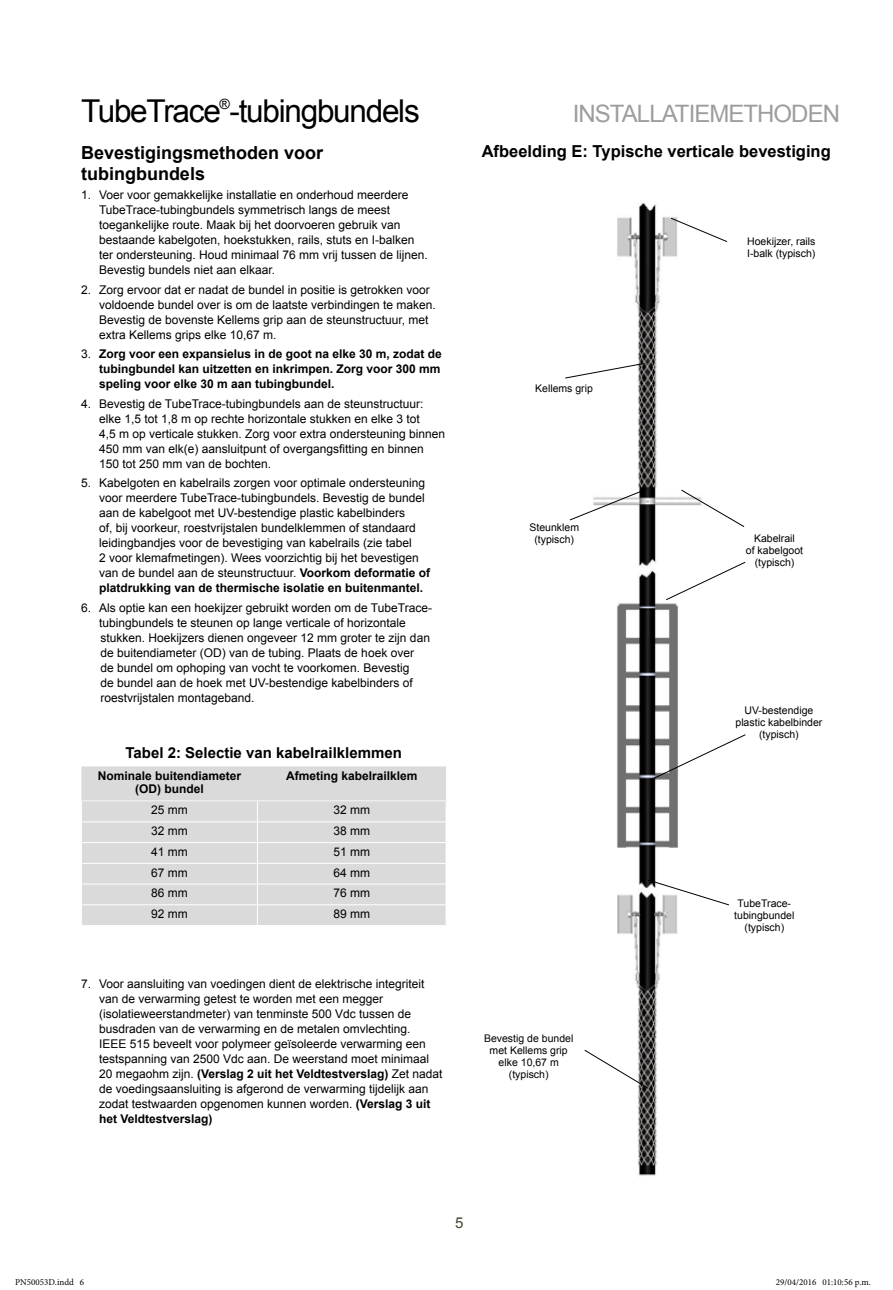
<style>
.page{position:relative;width:893px;height:1290px;background:#fff}
.page>*{position:absolute;margin:0;border:0;box-sizing:border-box;transform-origin:0 0}
.t1{font:31.5px "Arial";letter-spacing:-.04em;color:#000}
.t2{font:24px "Arial";letter-spacing:-.04em;color:#9d9d9c}
.t3{font:700 18px/21px "Arial";color:#000}
.t4{font:700 16.5px "Arial";color:#000}
.t5{font:700 15px "Arial";color:#000}
.t6{font:15px "Arial";color:#404933}
.t7{font:14.1px "Arial";color:#000}
.t8{font:12px/15px "Arial";color:#000}
.t9{font:700 12px/15px "Arial";color:#000;text-align:center}
.t10{font:10.5px/12px "Arial";color:#000;text-align:center}
.t11{font:9px "Minion Pro";color:#000}
.s1{font-weight:400}
.s2{font-weight:700}
</style>
<div class="page">
<img style="left:617px;top:203px;width:63px;height:973px">
<div style="left:81px;top:766px;width:365px;height:159px;background:#dadada"></div>
<hr style="left:81px;top:800px;width:176px;height:1px;background:#ededed">
<hr style="left:257px;top:800px;width:189px;height:1px;background:#ededed">
<hr style="left:81px;top:821px;width:176px;height:1px;background:#fff">
<hr style="left:257px;top:821px;width:189px;height:1px;background:#fff">
<hr style="left:81px;top:842px;width:176px;height:1px;background:#fff">
<hr style="left:257px;top:842px;width:189px;height:1px;background:#fff">
<hr style="left:81px;top:863px;width:176px;height:1px;background:#fff">
<hr style="left:257px;top:863px;width:189px;height:1px;background:#fff">
<hr style="left:81px;top:884px;width:176px;height:1px;background:#fff">
<hr style="left:257px;top:884px;width:189px;height:1px;background:#fff">
<hr style="left:81px;top:904px;width:176px;height:1px;background:#fff">
<svg style="left:81px;top:801px;width:1px;height:124px"></svg>
<hr style="left:257px;top:904px;width:189px;height:1px;background:#fff">
<svg style="left:257px;top:801px;width:1px;height:124px"></svg>
<svg style="left:565px;top:362px;width:80px;height:17px"></svg>
<svg style="left:680px;top:489px;width:65px;height:38px"></svg>
<svg style="left:670px;top:217px;width:58px;height:26px"></svg>
<svg style="left:569px;top:488px;width:78px;height:33px"></svg>
<svg style="left:584px;top:1049px;width:65px;height:40px"></svg>
<svg style="left:647px;top:879px;width:82px;height:27px"></svg>
<svg style="left:665px;top:561px;width:81px;height:40px"></svg>
<svg style="left:649px;top:734px;width:97px;height:47px"></svg>
<p class="t7" style="left:220px;top:95px;width:12px">®</p>
<h1 class="t1" style="left:81px;top:90px;width:340px">TubeTrace -tubingbundels</h1>
<h3 class="t3" style="left:81px;top:143px;width:244px">Bevestigingsmethoden voor tubingbundels</h3>
<p class="t8" style="left:99px;top:188px;width:330px;text-indent:-18px">1. Voer voor gemakkelijke installatie en onderhoud meerdere TubeTrace-tubingbundels symmetrisch langs de meest toegankelijke route. Maak bij het doorvoeren gebruik van bestaande kabelgoten, hoekstukken, rails, stuts en I-balken ter ondersteuning. Houd minimaal 76 mm vrij tussen de lijnen.<br>Bevestig bundels niet aan elkaar.</p>
<p class="t8" style="left:99px;top:282px;width:338px;text-indent:-18px">2. Zorg ervoor dat er nadat de bundel in positie is getrokken voor voldoende bundel over is om de laatste verbindingen te maken.<br>Bevestig de bovenste Kellems grip aan de steunstructuur, met extra Kellems grips elke 10,67 m.</p>
<p class="t9" style="left:99px;top:347px;width:344px;text-align:justify;text-indent:-18px"><span class="s1">3.</span> Zorg voor een expansielus in de goot na elke 30 m, zodat de tubingbundel kan uitzetten en inkrimpen. Zorg voor 300 mm speling voor elke 30 m aan tubingbundel.</p>
<p class="t8" style="left:99px;top:396px;width:348px;text-indent:-18px">4. Bevestig de TubeTrace-tubingbundels aan de steunstructuur: elke 1,5 tot 1,8 m op rechte horizontale stukken en elke 3 tot<br>4,5 m op verticale stukken. Zorg voor extra ondersteuning binnen 450 mm van elk(e) aansluitpunt of overgangsfitting en binnen 150 tot 250 mm van de bochten.</p>
<p class="t8" style="left:99px;top:476px;width:333px;text-indent:-18px">5. Kabelgoten en kabelrails zorgen voor optimale ondersteuning voor meerdere TubeTrace-tubingbundels. Bevestig de bundel aan de kabelgoot met UV-bestendige plastic kabelbinders<br>of, bij voorkeur, roestvrijstalen bundelklemmen of standaard leidingbandjes voor de bevestiging van kabelrails (zie tabel<br>2 voor klemafmetingen). Wees voorzichtig bij het bevestigen van de bundel aan de steunstructuur. <span class="s2">Voorkom deformatie of platdrukking van de thermische isolatie en buitenmantel.</span></p>
<p class="t8" style="left:99px;top:600px;width:335px;text-indent:-18px">6. Als optie kan een hoekijzer gebruikt worden om de TubeTrace&shy;tubingbundels te steunen op lange verticale of horizontale stukken. Hoekijzers dienen ongeveer 12 mm groter te zijn dan de buitendiameter (OD) van de tubing. Plaats de hoek over<br>de bundel om ophoping van vocht te voorkomen. Bevestig<br>de bundel aan de hoek met UV-bestendige kabelbinders of roestvrijstalen montageband.</p>
<p class="t5" style="left:125px;top:743px;width:278px">Tabel 2: Selectie van kabelrailklemmen</p>
<p class="t9" style="left:98px;top:769px;width:145px;line-height:13.5px">Nominale buitendiameter (OD) bundel</p>
<p class="t9" style="left:286px;top:768px;width:133px">Afmeting kabelrailklem</p>
<p class="t8" style="left:151px;top:803px;width:38px">25 mm</p>
<p class="t8" style="left:333px;top:803px;width:38px">32 mm</p>
<p class="t8" style="left:151px;top:823px;width:38px">32 mm</p>
<p class="t8" style="left:333px;top:823px;width:38px">38 mm</p>
<p class="t8" style="left:151px;top:844px;width:38px">41 mm</p>
<p class="t8" style="left:333px;top:844px;width:38px">51 mm</p>
<p class="t8" style="left:151px;top:865px;width:38px">67 mm</p>
<p class="t8" style="left:333px;top:865px;width:38px">64 mm</p>
<p class="t8" style="left:151px;top:886px;width:38px">86 mm</p>
<p class="t8" style="left:333px;top:886px;width:38px">76 mm</p>
<p class="t8" style="left:151px;top:906px;width:38px">92 mm</p>
<p class="t8" style="left:333px;top:906px;width:38px">89 mm</p>
<p class="t8" style="left:99px;top:976px;width:345px;text-indent:-18px">7. Voor aansluiting van voedingen dient de elektrische integriteit van de verwarming getest te worden met een megger (isolatieweerstandmeter) van tenminste 500 Vdc tussen de busdraden van de verwarming en de metalen omvlechting.<br>IEEE 515 beveelt voor polymeer geïsoleerde verwarming een testspanning van 2500 Vdc aan. De weerstand moet minimaal 20 megaohm zijn. <span class="s2">(Verslag 2 uit het Veldtestverslag)</span> Zet nadat de voedingsaansluiting is afgerond de verwarming tijdelijk aan zodat testwaarden opgenomen kunnen worden. <span class="s2">(Verslag 3 uit het Veldtestverslag)</span></p>
<h2 class="t2" style="left:573px;top:98px;width:269px">INSTALLATIEMETHODEN</h2>
<h3 class="t4" style="left:482px;top:141px;width:351px">Afbeelding E: Typische verticale bevestiging</h3>
<p class="t10" style="left:535px;top:383px;width:59px">Kellems grip</p>
<p class="t10" style="left:529px;top:522px;width:51px">Steunklem (typisch)</p>
<p class="t10" style="left:484px;top:1032px;width:91px">Bevestig de bundel met Kellems grip elke 10,67 m (typisch)</p>
<p class="t10" style="left:747px;top:236px;width:70px;text-align:left">Hoekijzer, rails<br>I-balk (typisch)</p>
<p class="t10" style="left:746px;top:532px;width:59px">Kabelrail<br>of kabelgoot (typisch)</p>
<p class="t10" style="left:735px;top:704px;width:88px">UV-bestendige plastic kabelbinder (typisch)</p>
<p class="t10" style="left:734px;top:897px;width:62px">TubeTrace&shy;tubingbundel (typisch)</p>
<p class="t6" style="left:455px;top:1213px;width:10px">5</p>
<p class="t11" style="left:15px;top:1276px;width:71px">PN50053D.indd 6</p>
<p class="t11" style="left:776px;top:1276px;width:96px">29/04/2016 01:10:56 p.m.</p>
</div>
